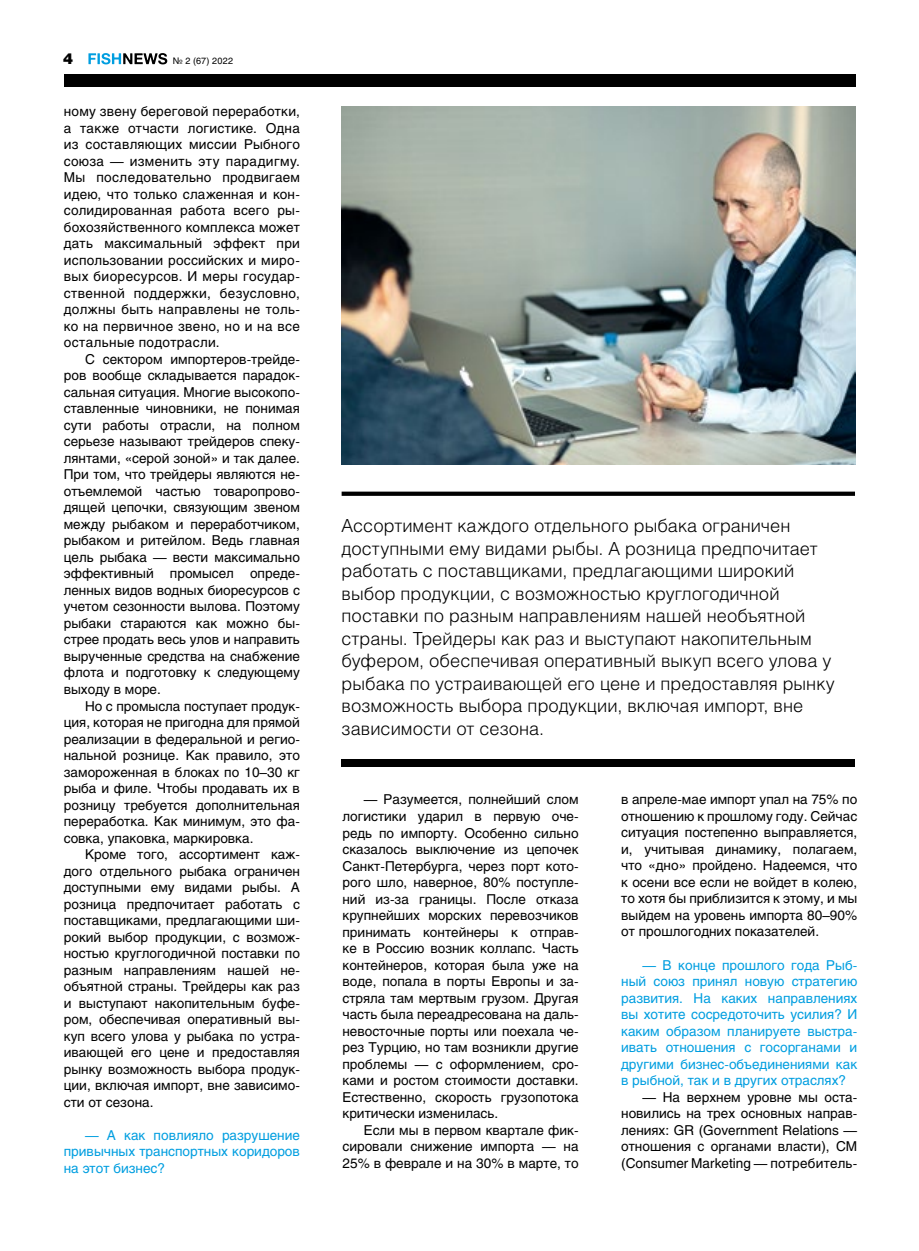
<style>
.page{position:relative;width:919px;height:1251px;background:#fff}
.page>*{position:absolute;margin:0;border:0;box-sizing:border-box;transform-origin:0 0}
.t1{font:18px/22.5px "Helios Light C";letter-spacing:.005em;color:#000}
.t2{font:15px "Helios Black C";color:#000}
.t3{font:13.5px/16.5px "Helios C";color:#000;text-align:justify}
.t4{font:13.5px/16.5px "Helios C";color:#009ee0;text-align:justify}
.t5{font:9px "Helios C";letter-spacing:.025em;color:#000}
</style>
<div class="page">
<div style="left:64px;top:74px;width:791px;height:13px;background:#000"></div>
<svg style="left:88px;top:53px;width:79px;height:11px"></svg>
<img style="left:342px;top:106px;width:513px;height:358px">
<div style="left:341px;top:491px;width:513px;height:5px;background:#000"></div>
<div style="left:341px;top:758px;width:513px;height:8px;background:#000"></div>
<p class="t2" style="left:63px;top:49px;width:12px">4</p>
<p class="t5" style="left:173px;top:55px;width:62px">№ 2 (67) 2022</p>
<p class="t3" style="left:64px;top:103px;width:237px">ному звену береговой переработки, а также отчасти логистике. Одна из составляющих миссии Рыбного союза — изменить эту парадигму.<br>Мы последовательно продвигаем идею, что только слаженная и кон&shy;солидированная работа всего ры&shy;бохозяйственного комплекса может дать максимальный эффект при использовании российских и миро&shy;вых биоресурсов. И меры государ&shy;ственной поддержки, безусловно, должны быть направлены не толь&shy;ко на первичное звено, но и на все остальные подотрасли.</p>
<p class="t3" style="left:64px;top:350px;width:238px;text-indent:21px">С сектором импортеров-трейде&shy;ров вообще складывается парадок&shy;сальная ситуация. Многие высокопо&shy;ставленные чиновники, не понимая сути работы отрасли, на полном серьезе называют трейдеров спеку&shy;лянтами, «серой зоной» и так далее.<br>При том, что трейдеры являются не&shy;отъемлемой частью товаропрово&shy;дящей цепочки, связующим звеном между рыбаком и переработчиком, рыбаком и ритейлом. Ведь главная цель рыбака — вести максимально эффективный промысел опреде&shy;ленных видов водных биоресурсов с учетом сезонности вылова. Поэтому рыбаки стараются как можно бы&shy;стрее продать весь улов и направить вырученные средства на снабжение флота и подготовку к следующему выходу в море.</p>
<p class="t3" style="left:64px;top:697px;width:238px;text-indent:21px">Но с промысла поступает продук&shy;ция, которая не пригодна для прямой реализации в федеральной и регио&shy;нальной рознице. Как правило, это замороженная в блоках по 10–30 кг рыба и филе. Чтобы продавать их в розницу требуется дополнительная переработка. Как минимум, это фа&shy;совка, упаковка, маркировка.</p>
<p class="t3" style="left:64px;top:845px;width:238px;text-indent:21px">Кроме того, ассортимент каж&shy;дого отдельного рыбака ограничен доступными ему видами рыбы. А розница предпочитает работать с поставщиками, предлагающими ши&shy;рокий выбор продукции, с возмож&shy;ностью круглогодичной поставки по разным направлениям нашей не&shy;объятной страны. Трейдеры как раз и выступают накопительным буфе&shy;ром, обеспечивая оперативный вы&shy;куп всего улова у рыбака по устра&shy;ивающей его цене и предоставляя рынку возможность выбора продук&shy;ции, включая импорт, вне зависимо&shy;сти от сезона.</p>
<p class="t4" style="left:64px;top:1126px;width:237px;text-indent:21px">— А как повлияло разрушение привычных транспортных коридоров на этот бизнес?</p>
<p class="t1" style="left:341px;top:514px;width:494px">Ассортимент каждого отдельного рыбака ограничен доступными ему видами рыбы. А розница предпочитает работать с поставщиками, предлагающими широкий выбор продукции, с возможностью круглогодичной поставки по разным направлениям нашей необъятной страны. Трейдеры как раз и выступают накопительным буфером, обеспечивая оперативный выкуп всего улова у рыбака по устраивающей его цене и предоставляя рынку возможность выбора продукции, включая импорт, вне зависимости от сезона.</p>
<p class="t3" style="left:342px;top:791px;width:238px;text-indent:21px">— Разумеется, полнейший слом логистики ударил в первую оче&shy;редь по импорту. Особенно сильно сказалось выключение из цепочек Санкт-Петербурга, через порт кото&shy;рого шло, наверное, 80% поступле&shy;ний из-за границы. После отказа крупнейших морских перевозчиков принимать контейнеры к отправ&shy;ке в Россию возник коллапс. Часть контейнеров, которая была уже на воде, попала в порты Европы и за&shy;стряла там мертвым грузом. Другая часть была переадресована на даль&shy;невосточные порты или поехала че&shy;рез Турцию, но там возникли другие проблемы — с оформлением, сро&shy;ками и ростом стоимости доставки.<br>Естественно, скорость грузопотока критически изменилась.</p>
<p class="t3" style="left:342px;top:1121px;width:238px;text-indent:21px">Если мы в первом квартале фик&shy;сировали снижение импорта — на 25% в феврале и на 30% в марте, то</p>
<p class="t3" style="left:621px;top:791px;width:238px">в апреле-мае импорт упал на 75% по отношению к прошлому году. Сейчас ситуация постепенно выправляется, и, учитывая динамику, полагаем, что «дно» пройдено. Надеемся, что к осени все если не войдет в колею, то хотя бы приблизится к этому, и мы выйдем на уровень импорта 80–90% от прошлогодних показателей.</p>
<p class="t4" style="left:621px;top:956px;width:238px;text-indent:21px">— В конце прошлого года Рыб&shy;ный союз принял новую стратегию развития. На каких направлениях вы хотите сосредоточить усилия? И каким образом планируете выстра&shy;ивать отношения с госорганами и другими бизнес-объединениями как в рыбной, так и в других отраслях?</p>
<p class="t3" style="left:621px;top:1088px;width:238px;text-indent:21px">— На верхнем уровне мы оста&shy;новились на трех основных направ&shy;лениях: GR (Government Relations — отношения с органами власти), CM (Consumer Marketing — потребитель-</p>
</div>
